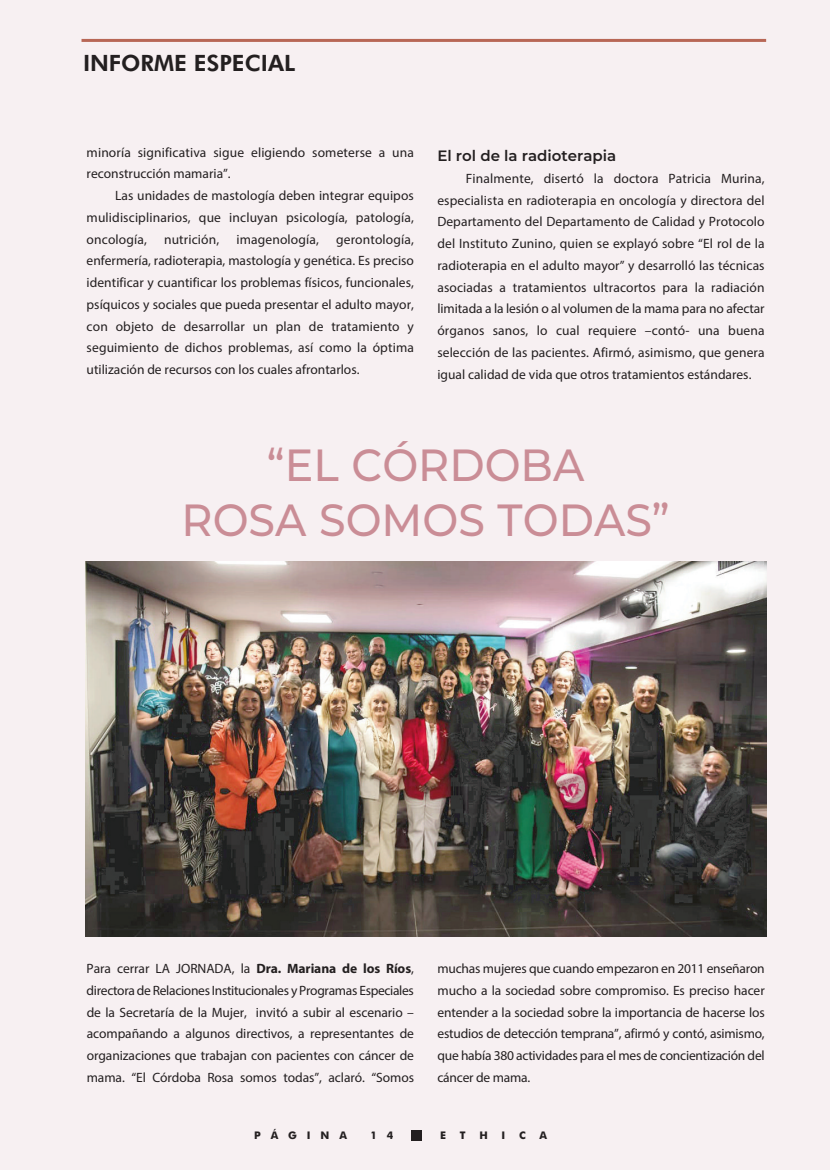
<style>
.page{position:relative;width:830px;height:1170px;background:#fff}
.page>*{position:absolute;margin:0;border:0;box-sizing:border-box;transform-origin:0 0}
.t1{font:500 45px/55.5px "Montserrat";color:#ca8d96;text-align:center;scale:.95 1}
.t2{font:800 22.5px "Futura BT";color:#231f20}
.t3{font:600 15px "Montserrat";color:#231f20}
.t4{font:13.5px/21.8px "Myriad Pro";color:#231f20;text-align:justify}
.t5{font:700 10.5px "Futura BT";letter-spacing:.935em;color:#231f20}
.s1{font-weight:700}
</style>
<div class="page">
<div style="left:0;top:0;width:829px;height:1169px;background:#f7f0f2"></div>
<img style="left:85px;top:561px;width:680px;height:375px">
<div style="left:410px;top:1129px;width:11px;height:11px;background:#231f20"></div>
<hr style="left:81px;top:39px;width:684px;height:3px;background:#b86756">
<h2 class="t2" style="left:83px;top:50px;width:214px">INFORME ESPECIAL</h2>
<p class="t4" style="left:87px;top:142px;width:328px">minoría significativa sigue eligiendo someterse a una reconstrucción mamaria”.</p>
<p class="t4" style="left:87px;top:186px;width:328px;text-indent:29px">Las unidades de mastología deben integrar equipos mulidisciplinarios, que incluyan psicología, patología, oncología,</p>
<p class="t4" style="left:87px;top:229px;width:328px;text-indent:249px">gerontología, enfermería, radioterapia, mastología y genética. Es preciso identificar y cuantificar los problemas físicos, funcionales, psíquicos y sociales que pueda presentar el adulto mayor, con objeto de desarrollar un plan de tratamiento y seguimiento de dichos problemas, así como la óptima utilización de recursos con los cuales afrontarlos.</p>
<p class="t4" style="left:164px;top:229px;width:57px">nutrición,</p>
<p class="t4" style="left:236px;top:229px;width:84px">imagenología,</p>
<p class="t3" style="left:437px;top:145px;width:180px">El rol de la radioterapia</p>
<p class="t4" style="left:437px;top:168px;width:328px;text-indent:28px">Finalmente, disertó la doctora Patricia Murina, especialista en radioterapia en oncología y directora del Departamento del Departamento de Calidad y Protocolo del Instituto Zunino, quien se explayó sobre “El rol de la radioterapia en el adulto mayor” y desarrolló las técnicas asociadas a tratamientos ultracortos para la radiación limitada a la lesión o al volumen de la mama para no afectar órganos sanos, lo cual requiere –contó- una buena selección de las pacientes. Afirmó, asimismo, que genera igual calidad de vida que otros tratamientos estándares.</p>
<h1 class="t1" style="left:181px;top:435px;width:515px">“EL CÓRDOBA<br>ROSA SOMOS TODAS”</h1>
<p class="t4" style="left:87px;top:958px;width:329px">Para cerrar LA JORNADA, la <span class="s1">Dra. Mariana de los Ríos</span>, directora de Relaciones Institucionales y Programas Especiales de la Secretaría de la Mujer, invitó a subir al escenario – acompañando a algunos directivos, a representantes de organizaciones que trabajan con pacientes con cáncer de mama. “El Córdoba Rosa somos todas”, aclaró. “Somos</p>
<p class="t4" style="left:437px;top:958px;width:328px">muchas mujeres que cuando empezaron en 2011 enseñaron mucho a la sociedad sobre compromiso. Es preciso hacer entender a la sociedad sobre la importancia de hacerse los estudios de detección temprana”, afirmó y contó, asimismo, que había 380 actividades para el mes de concientización del cáncer de mama.</p>
<p class="t5" style="left:254px;top:1128px;width:94px">PÁGINA</p>
<p class="t5" style="left:370px;top:1128px;width:24px">1 4</p>
<p class="t5" style="left:440px;top:1128px;width:7px">E</p>
<p class="t5" style="left:459px;top:1128px;width:7px">T</p>
<p class="t5" style="left:479px;top:1128px;width:10px">H</p>
<p class="t5" style="left:501px;top:1128px;width:5px">I</p>
<p class="t5" style="left:519px;top:1128px;width:8px">C</p>
<p class="t5" style="left:539px;top:1128px;width:9px">A</p>
</div>
